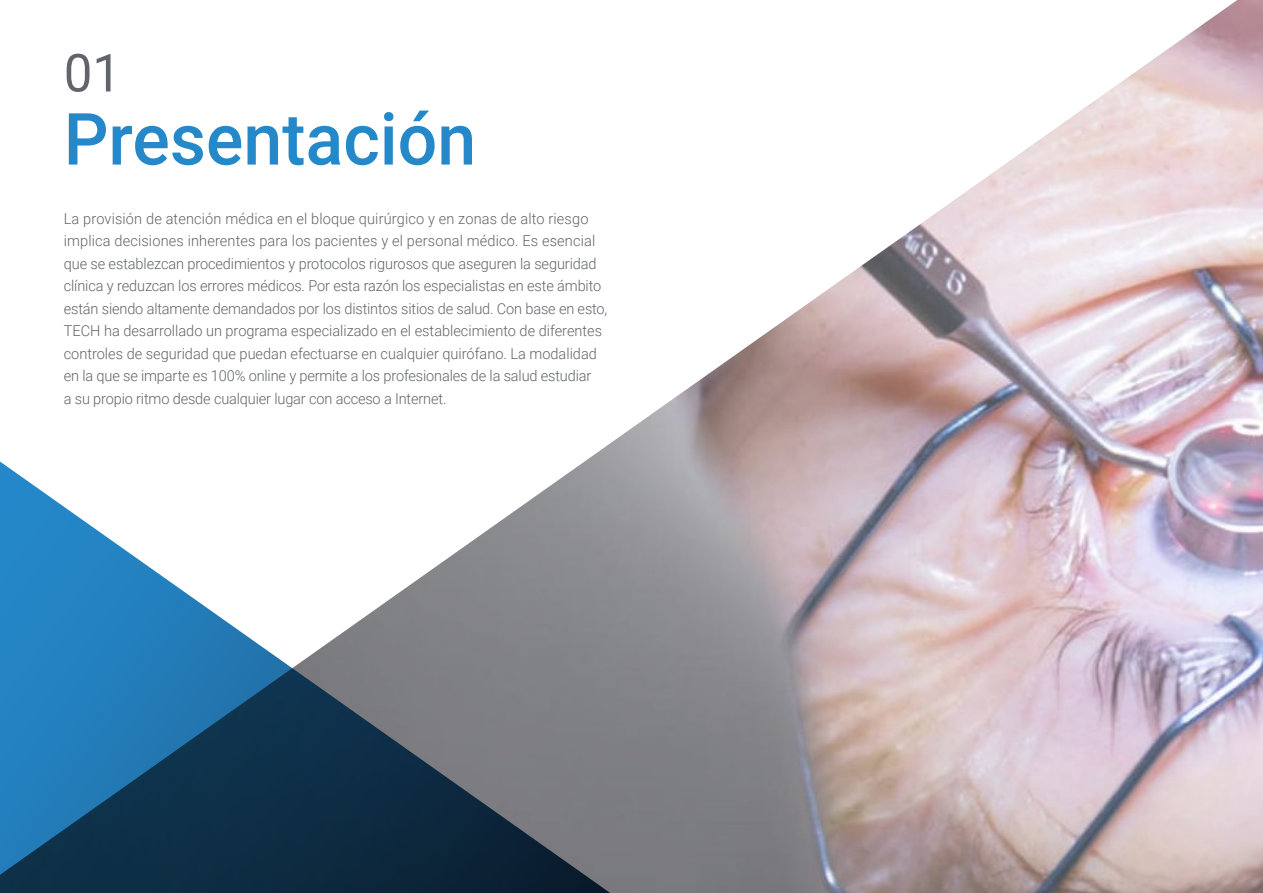
<style>
.page{position:relative;width:1263px;height:893px;background:#fff}
.page>*{position:absolute;margin:0;border:0;box-sizing:border-box;transform-origin:0 0}
.t1{font:500 72px "Roboto";color:#2488c9}
.t2{font:52.5px "Roboto";color:#61646a}
.t3{font:300 15px/22.5px "Roboto";letter-spacing:-.005em;color:#61646a}
</style>
<div class="page">
<img style="left:607px;top:0;width:656px;height:893px">
<svg style="left:0;top:446px;width:640px;height:447px"></svg>
<h2 class="t2" style="left:64px;top:36px;width:59px">01</h2>
<h1 class="t1" style="left:64px;top:89px;width:414px">Presentación</h1>
<p class="t3" style="left:64px;top:207px;width:545px">La provisión de atención médica en el bloque quirúrgico y en zonas de alto riesgo implica decisiones inherentes para los pacientes y el personal médico. Es esencial que se establezcan procedimientos y protocolos rigurosos que aseguren la seguridad clínica y reduzcan los errores médicos. Por esta razón los especialistas en este ámbito están siendo altamente demandados por los distintos sitios de salud. Con base en esto, TECH ha desarrollado un programa especializado en el establecimiento de diferentes controles de seguridad que puedan efectuarse en cualquier quirófano. La modalidad en la que se imparte es 100% online y permite a los profesionales de la salud estudiar<br>a su propio ritmo desde cualquier lugar con acceso a Internet.</p>
</div>
